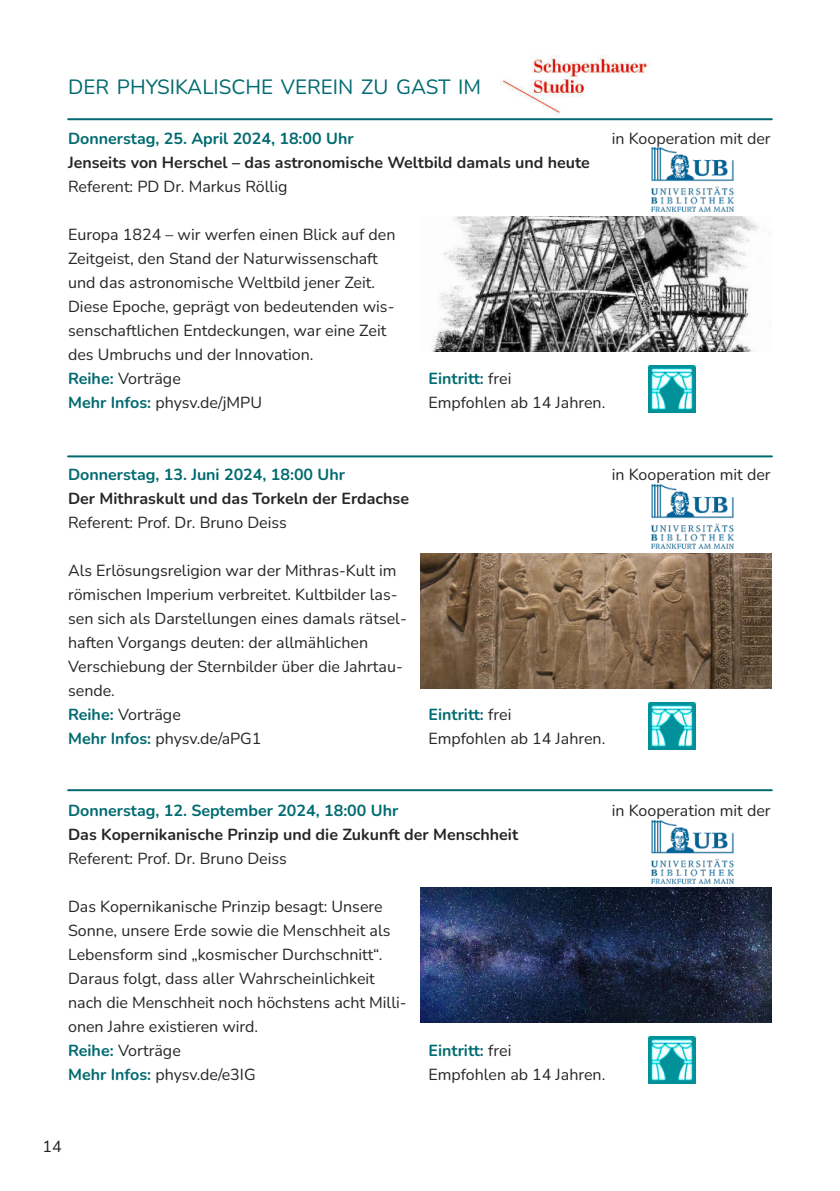
<style>
.page{position:relative;width:840px;height:1191px;background:#fff}
.page>*{position:absolute;margin:0;border:0;box-sizing:border-box;transform-origin:0 0}
.t1{font:20.6px "Nunito";color:#016a70}
.t2{font:16px/24px "Nunito";color:#262626}
.t3{font:700 16px "Nunito";color:#262626}
.t4{font:700 16px "Nunito";color:#016a70}
.t5{font:16px "Nunito";color:#221f20}
.s1{font-weight:700;color:#016a70}
.s2{font-weight:400;color:#262626}
</style>
<div class="page">
<hr style="left:68px;top:455px;width:703px;height:2px;background:#016a70">
<img style="left:420px;top:553px;width:351px;height:135px">
<img style="left:648px;top:702px;width:47px;height:47px">
<hr style="left:68px;top:118px;width:703px;height:2px;background:#016a70">
<img style="left:432px;top:216px;width:327px;height:135px">
<img style="left:648px;top:365px;width:47px;height:47px">
<hr style="left:68px;top:789px;width:703px;height:2px;background:#016a70">
<img style="left:420px;top:887px;width:351px;height:135px">
<img style="left:648px;top:1036px;width:47px;height:47px">
<img style="left:500px;top:55px;width:151px;height:60px">
<img style="left:651px;top:148px;width:82px;height:63px">
<img style="left:651px;top:485px;width:82px;height:63px">
<img style="left:651px;top:820px;width:82px;height:63px">
<p class="t1" style="left:68px;top:73px;width:414px">DER PHYSIKALISCHE VEREIN ZU GAST IM</p>
<p class="t4" style="left:68px;top:128px;width:287px">Donnerstag, 25. April 2024, 18:00 Uhr</p>
<p class="t2" style="left:611px;top:127px;width:160px">in Kooperation mit der</p>
<p class="t3" style="left:68px;top:152px;width:523px">Jenseits von Herschel – das astronomische Weltbild damals und heute</p>
<p class="t2" style="left:68px;top:175px;width:221px">Referent: PD Dr. Markus Röllig</p>
<p class="t2" style="left:68px;top:223px;width:328px">Europa 1824 – wir werfen einen Blick auf den Zeitgeist, den Stand der Naturwissenschaft und das astronomische Weltbild jener Zeit.<br>Diese Epoche, geprägt von bedeutenden wis&shy;senschaftlichen Entdeckungen, war eine Zeit des Umbruchs und der Innovation.<br><span class="s1">Reihe:</span> Vorträge</p>
<p class="t4" style="left:428px;top:368px;width:84px">Eintritt: <span class="s2">frei</span></p>
<p class="t2" style="left:68px;top:391px;width:195px"><span class="s1">Mehr Infos:</span> physv.de/jMPU</p>
<p class="t2" style="left:428px;top:391px;width:178px">Empfohlen ab 14 Jahren.</p>
<p class="t4" style="left:68px;top:464px;width:278px">Donnerstag, 13. Juni 2024, 18:00 Uhr</p>
<p class="t2" style="left:611px;top:463px;width:160px">in Kooperation mit der</p>
<p class="t3" style="left:68px;top:488px;width:342px">Der Mithraskult und das Torkeln der Erdachse</p>
<p class="t2" style="left:68px;top:511px;width:220px">Referent: Prof. Dr. Bruno Deiss</p>
<p class="t2" style="left:68px;top:559px;width:340px">Als Erlösungsreligion war der Mithras-Kult im römischen Imperium verbreitet. Kultbilder las&shy;sen sich als Darstellungen eines damals rätsel&shy;haften Vorgangs deuten: der allmählichen Verschiebung der Sternbilder über die Jahrtau&shy;sende.<br><span class="s1">Reihe:</span> Vorträge</p>
<p class="t4" style="left:428px;top:704px;width:84px">Eintritt: <span class="s2">frei</span></p>
<p class="t2" style="left:68px;top:727px;width:195px"><span class="s1">Mehr Infos:</span> physv.de/aPG1</p>
<p class="t2" style="left:428px;top:727px;width:178px">Empfohlen ab 14 Jahren.</p>
<p class="t4" style="left:68px;top:800px;width:331px">Donnerstag, 12. September 2024, 18:00 Uhr</p>
<p class="t2" style="left:611px;top:799px;width:160px">in Kooperation mit der</p>
<p class="t3" style="left:68px;top:824px;width:451px">Das Kopernikanische Prinzip und die Zukunft der Menschheit</p>
<p class="t2" style="left:68px;top:847px;width:220px">Referent: Prof. Dr. Bruno Deiss</p>
<p class="t2" style="left:68px;top:895px;width:340px">Das Kopernikanische Prinzip besagt: Unsere Sonne, unsere Erde sowie die Menschheit als Lebensform sind „kosmischer Durchschnitt“.<br>Daraus folgt, dass aller Wahrscheinlichkeit nach die Menschheit noch höchstens acht Milli&shy;onen Jahre existieren wird.<br><span class="s1">Reihe:</span> Vorträge</p>
<p class="t4" style="left:428px;top:1040px;width:84px">Eintritt: <span class="s2">frei</span></p>
<p class="t2" style="left:68px;top:1063px;width:189px"><span class="s1">Mehr Infos:</span> physv.de/e3IG</p>
<p class="t2" style="left:428px;top:1063px;width:178px">Empfohlen ab 14 Jahren.</p>
<p class="t5" style="left:42px;top:1136px;width:21px">14</p>
</div>
